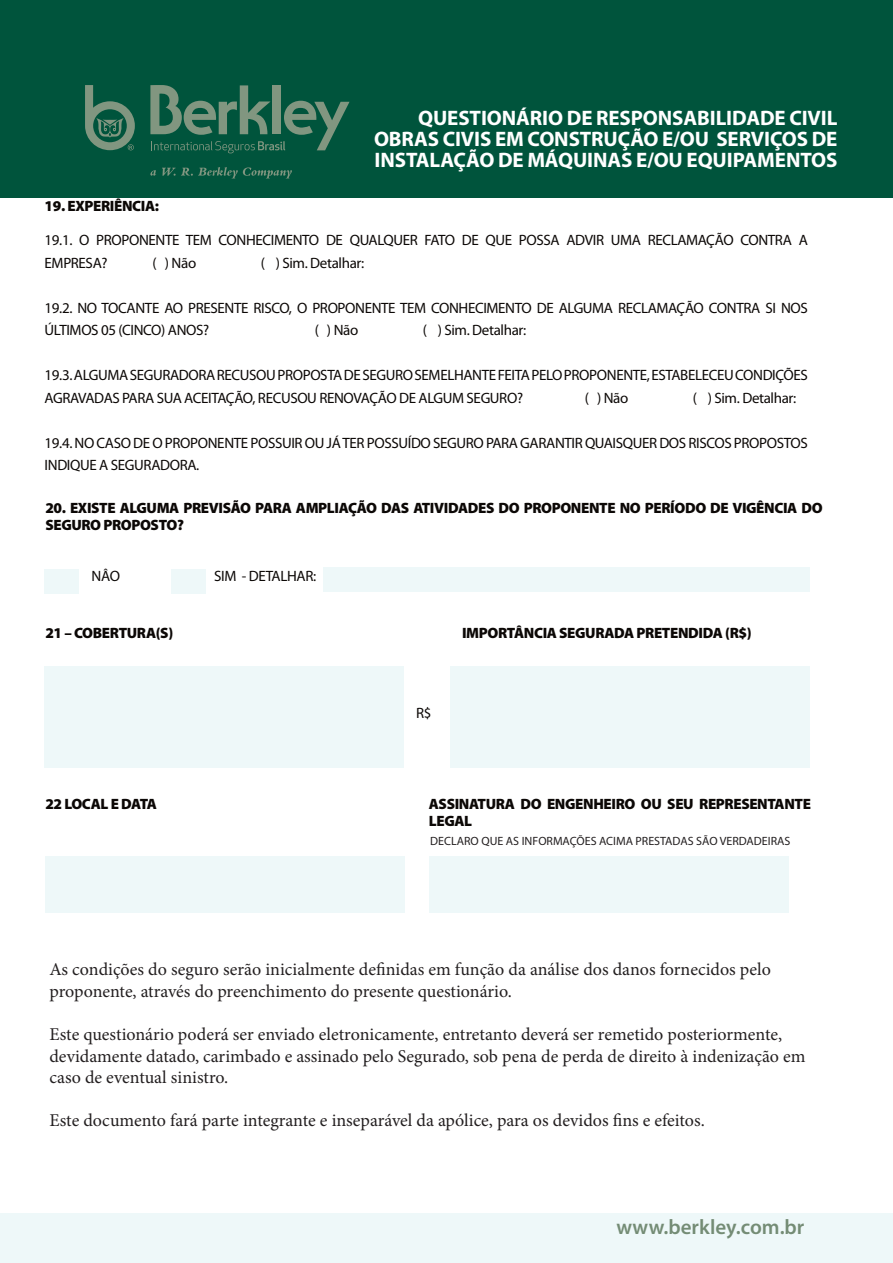
<style>
.page{position:relative;width:893px;height:1263px;background:#fff}
.page>*{position:absolute;margin:0;border:0;box-sizing:border-box;transform-origin:0 0}
.t1{font:700 21px/21px "Myriad Pro";letter-spacing:-.005em;color:#fff;text-align:justify}
.t2{font:600 21px "Myriad Pro";color:#748c75}
.t3{font:18px/21.6px "Minion Pro";color:#231f20}
.t4{font:15px/22.5px "Myriad Pro";letter-spacing:-.025em;color:#0c0806}
.t5{font:900 15px/16.5px "Myriad Pro";letter-spacing:-.025em;color:#0c0806}
.t6{font:12px "Myriad Pro";color:#231f20}
</style>
<div class="page">
<div style="left:0;top:0;width:893px;height:198px;background:#00543c"></div>
<div style="left:0;top:1214px;width:893px;height:49px;background:#eef8f9"></div>
<svg style="left:150px;top:85px;width:200px;height:68px"></svg>
<svg style="left:150px;top:167px;width:142px;height:11px"></svg>
<svg style="left:85px;top:85px;width:50px;height:65px"></svg>
<div style="left:45px;top:857px;width:360px;height:56px;background:#eef8f9"></div>
<div style="left:429px;top:857px;width:359px;height:56px;background:#eef8f9"></div>
<div style="left:323px;top:567px;width:487px;height:24px;background:#eef8f9"></div>
<div style="left:45px;top:666px;width:359px;height:101px;background:#eef8f9"></div>
<div style="left:450px;top:666px;width:360px;height:101px;background:#eef8f9"></div>
<div style="left:171px;top:569px;width:34px;height:25px;background:#eef8f9"></div>
<div style="left:45px;top:569px;width:34px;height:25px;background:#eef8f9"></div>
<h1 class="t1" style="left:374px;top:107px;width:465px;text-indent:44px">QUESTIONÁRIO DE RESPONSABILIDADE CIVIL OBRAS CIVIS EM CONSTRUÇÃO E/OU SERVIÇOS DE INSTALAÇÃO DE MÁQUINAS E/OU EQUIPAMENTOS</h1>
<p class="t5" style="left:45px;top:197px;width:116px">19. EXPERIÊNCIA:</p>
<p class="t4" style="left:45px;top:229px;width:765px">19.1. O PROPONENTE TEM CONHECIMENTO DE QUALQUER FATO DE QUE POSSA ADVIR UMA RECLAMAÇÃO CONTRA A<br>EMPRESA?</p>
<p class="t4" style="left:153px;top:251px;width:45px">( ) Não</p>
<p class="t4" style="left:261px;top:251px;width:105px">( ) Sim. Detalhar:</p>
<p class="t4" style="left:45px;top:296px;width:765px">19.2. NO TOCANTE AO PRESENTE RISCO, O PROPONENTE TEM CONHECIMENTO DE ALGUMA RECLAMAÇÃO CONTRA SI NOS<br>ÚLTIMOS 05 (CINCO) ANOS?</p>
<p class="t4" style="left:315px;top:319px;width:45px">( ) Não</p>
<p class="t4" style="left:423px;top:319px;width:105px">( ) Sim. Detalhar:</p>
<p class="t4" style="left:45px;top:364px;width:765px">19.3. ALGUMA SEGURADORA RECUSOU PROPOSTA DE SEGURO SEMELHANTE FEITA PELO PROPONENTE, ESTABELECEU CONDIÇÕES<br>AGRAVADAS PARA SUA ACEITAÇÃO, RECUSOU RENOVAÇÃO DE ALGUM SEGURO?</p>
<p class="t4" style="left:585px;top:386px;width:45px">( ) Não</p>
<p class="t4" style="left:693px;top:386px;width:105px">( ) Sim. Detalhar:</p>
<p class="t4" style="left:45px;top:431px;width:765px">19.4. NO CASO DE O PROPONENTE POSSUIR OU JÁ TER POSSUÍDO SEGURO PARA GARANTIR QUAISQUER DOS RISCOS PROPOSTOS<br>INDIQUE A SEGURADORA.</p>
<p class="t5" style="left:45px;top:499px;width:779px">20. EXISTE ALGUMA PREVISÃO PARA AMPLIAÇÃO DAS ATIVIDADES DO PROPONENTE NO PERÍODO DE VIGÊNCIA DO<br>SEGURO PROPOSTO?</p>
<p class="t4" style="left:92px;top:564px;width:30px">NÂO</p>
<p class="t4" style="left:214px;top:564px;width:103px">SIM - DETALHAR:</p>
<p class="t5" style="left:45px;top:625px;width:129px">21 – COBERTURA(S)</p>
<p class="t5" style="left:462px;top:625px;width:291px">IMPORTÂNCIA SEGURADA PRETENDIDA (R$)</p>
<p class="t4" style="left:416px;top:702px;width:17px">R$</p>
<p class="t5" style="left:45px;top:795px;width:113px">22 LOCAL E DATA</p>
<p class="t5" style="left:429px;top:795px;width:384px">ASSINATURA DO ENGENHEIRO OU SEU REPRESENTANTE<br>LEGAL</p>
<p class="t6" style="left:430px;top:834px;width:362px">DECLARO QUE AS INFORMAÇÕES ACIMA PRESTADAS SÃO VERDADEIRAS</p>
<p class="t3" style="left:49px;top:959px;width:723px">As condições do seguro serão inicialmente definidas em função da análise dos danos fornecidos pelo proponente, através do preenchimento do presente questionário.</p>
<p class="t3" style="left:49px;top:1023px;width:758px">Este questionário poderá ser enviado eletronicamente, entretanto deverá ser remetido posteriormente, devidamente datado, carimbado e assinado pelo Segurado, sob pena de perda de direito à indenização em caso de eventual sinistro.</p>
<p class="t3" style="left:49px;top:1110px;width:657px">Este documento fará parte integrante e inseparável da apólice, para os devidos fins e efeitos.</p>
<h1 class="t2" style="left:617px;top:1213px;width:189px">www.berkley.com.br</h1>
</div>
